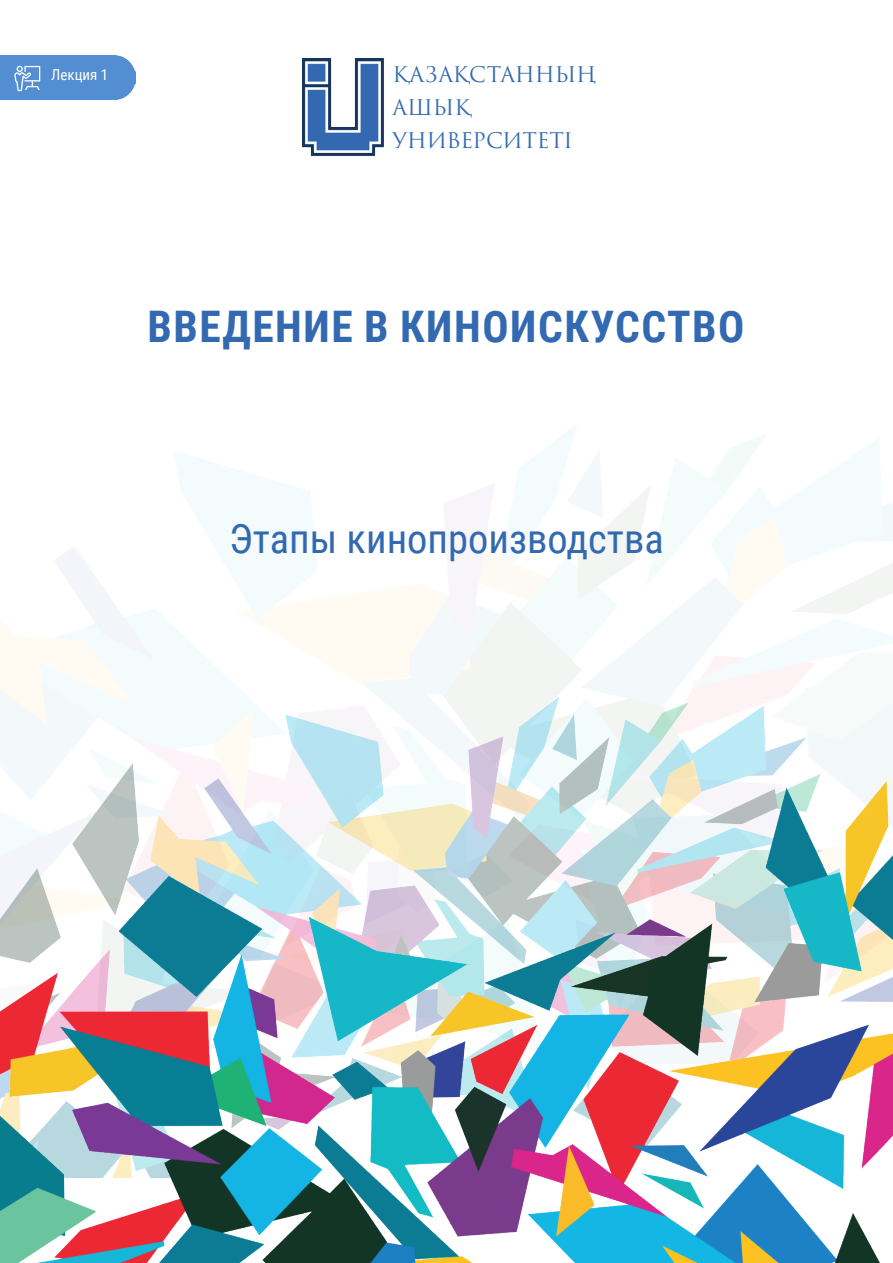
<style>
.page{position:relative;width:893px;height:1263px;background:#fff}
.page>*{position:absolute;margin:0;border:0;box-sizing:border-box;transform-origin:0 0}
.t1{font:700 43.5px "Roboto Condensed";letter-spacing:.035em;color:#3269b1}
.t2{font:40.5px "Roboto Condensed";color:#3269b1}
.t3{font:21px "Trajan Pro 3";letter-spacing:-.01em;color:#3269b1}
.t4{font:15px "Roboto Condensed";color:#fff}
</style>
<div class="page">
<img style="left:0;top:425px;width:893px;height:638px">
<img style="left:302px;top:58px;width:82px;height:98px">
<img style="left:0;top:696px;width:892px;height:33px">
<img style="left:0;top:729px;width:892px;height:534px">
<div style="left:0;top:55px;width:136px;height:45px;background:#538dd2"></div>
<svg style="left:14px;top:66px;width:26px;height:25px"></svg>
<p class="t4" style="left:51px;top:64px;width:59px">Лекция 1</p>
<p class="t3" style="left:393px;top:60px;width:205px">ҚАЗАҚСТАННЫҢ</p>
<p class="t3" style="left:393px;top:93px;width:80px">АШЫҚ</p>
<p class="t3" style="left:393px;top:126px;width:182px">УНИВЕРСИТЕТІ</p>
<p class="t1" style="left:148px;top:296px;width:598px">ВВЕДЕНИЕ В КИНОИСКУССТВО</p>
<p class="t2" style="left:229px;top:511px;width:436px">Этапы кинопроизводства</p>
</div>
